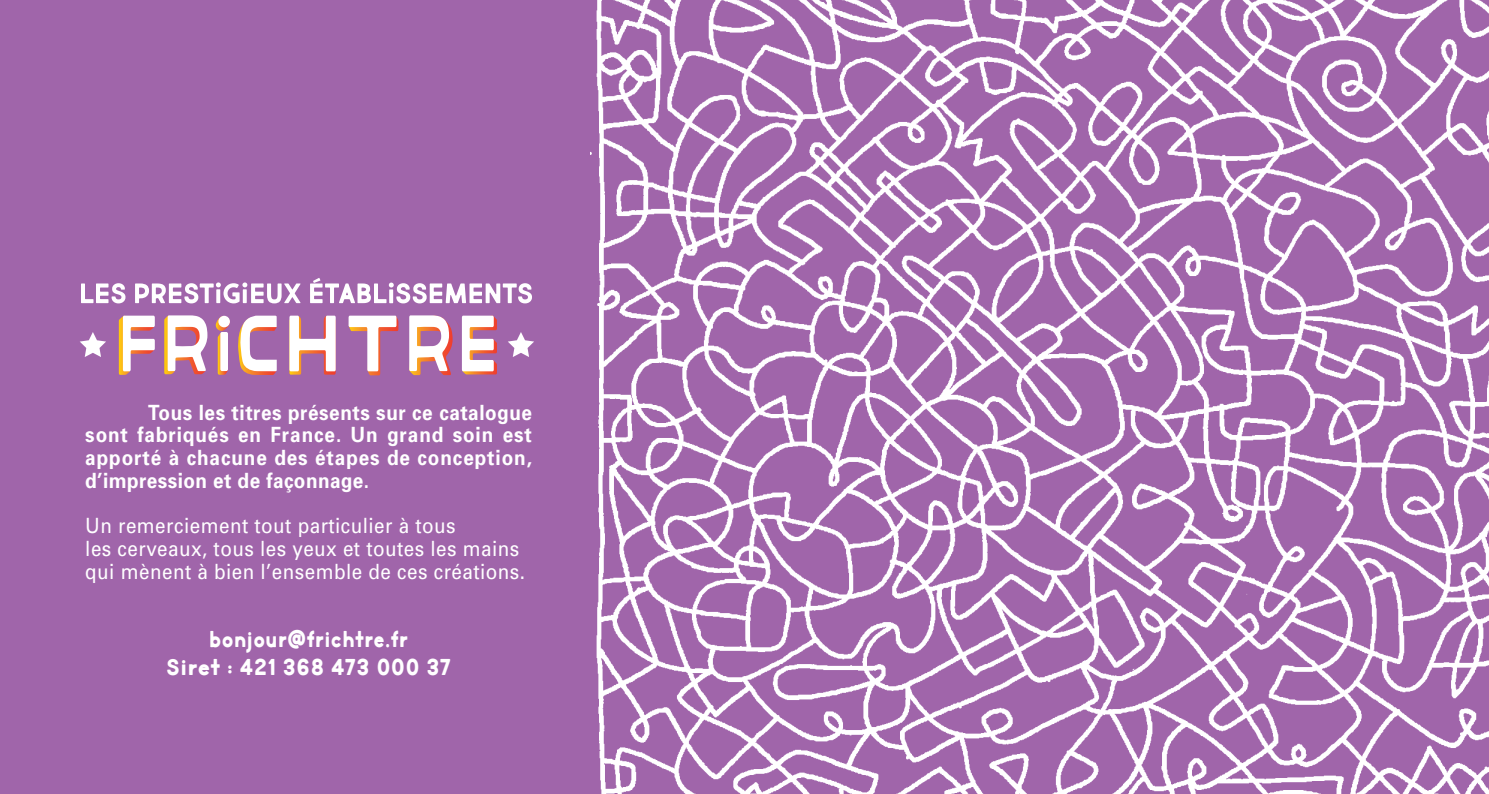
<style>
.page{position:relative;width:1489px;height:794px;background:#fff}
.page>*{position:absolute;margin:0;border:0;box-sizing:border-box;transform-origin:0 0}
.t1{font:700 24.5px/28px "Market Fresh";letter-spacing:.05em;color:#fff;text-align:center;scale:.9 1}
.t2{font:700 21px/22.8px "Univers";letter-spacing:.05em;color:#fff;text-align:justify;scale:.9 1}
.t3{font:21px/22.8px "Univers";letter-spacing:.025em;color:#fff;scale:.9 1}
</style>
<div class="page">
<div style="left:0;top:0;width:744px;height:794px;background:#a065aa"></div>
<img style="left:590px;top:0;width:898px;height:794px">
<svg style="left:80px;top:332px;width:26px;height:25px"></svg>
<svg style="left:508px;top:332px;width:26px;height:25px"></svg>
<svg style="left:119px;top:316px;width:36px;height:59px"></svg>
<svg style="left:164px;top:315px;width:43px;height:59px"></svg>
<svg style="left:238px;top:316px;width:39px;height:59px"></svg>
<svg style="left:216px;top:316px;width:14px;height:59px"></svg>
<div style="left:218px;top:316px;width:12px;height:11px;background:#fff;border-radius:50%"></div>
<svg style="left:462px;top:316px;width:35px;height:58px"></svg>
<svg style="left:409px;top:315px;width:43px;height:60px"></svg>
<svg style="left:348px;top:316px;width:50px;height:59px"></svg>
<svg style="left:289px;top:316px;width:47px;height:59px"></svg>
<svg style="left:81px;top:283px;width:44px;height:20px"></svg>
<svg style="left:135px;top:282px;width:165px;height:21px"></svg>
<svg style="left:310px;top:278px;width:222px;height:25px"></svg>
<p class="t2" style="left:85px;top:402px;width:498px;text-indent:63px">Tous les titres présents sur ce catalogue sont fabriqués en France. Un grand soin est apporté à chacune des étapes de conception, d’impression et de façonnage.</p>
<p class="t3" style="left:85px;top:516px;width:490px">Un remerciement tout particulier à tous<br>les cerveaux, tous les yeux et toutes les mains qui mènent à bien l’ensemble de ces créations.</p>
<p class="t1" style="left:166px;top:627px;width:317px">bonjour@frichtre.fr<br>Siret : 421 368 473 000 37</p>
</div>
